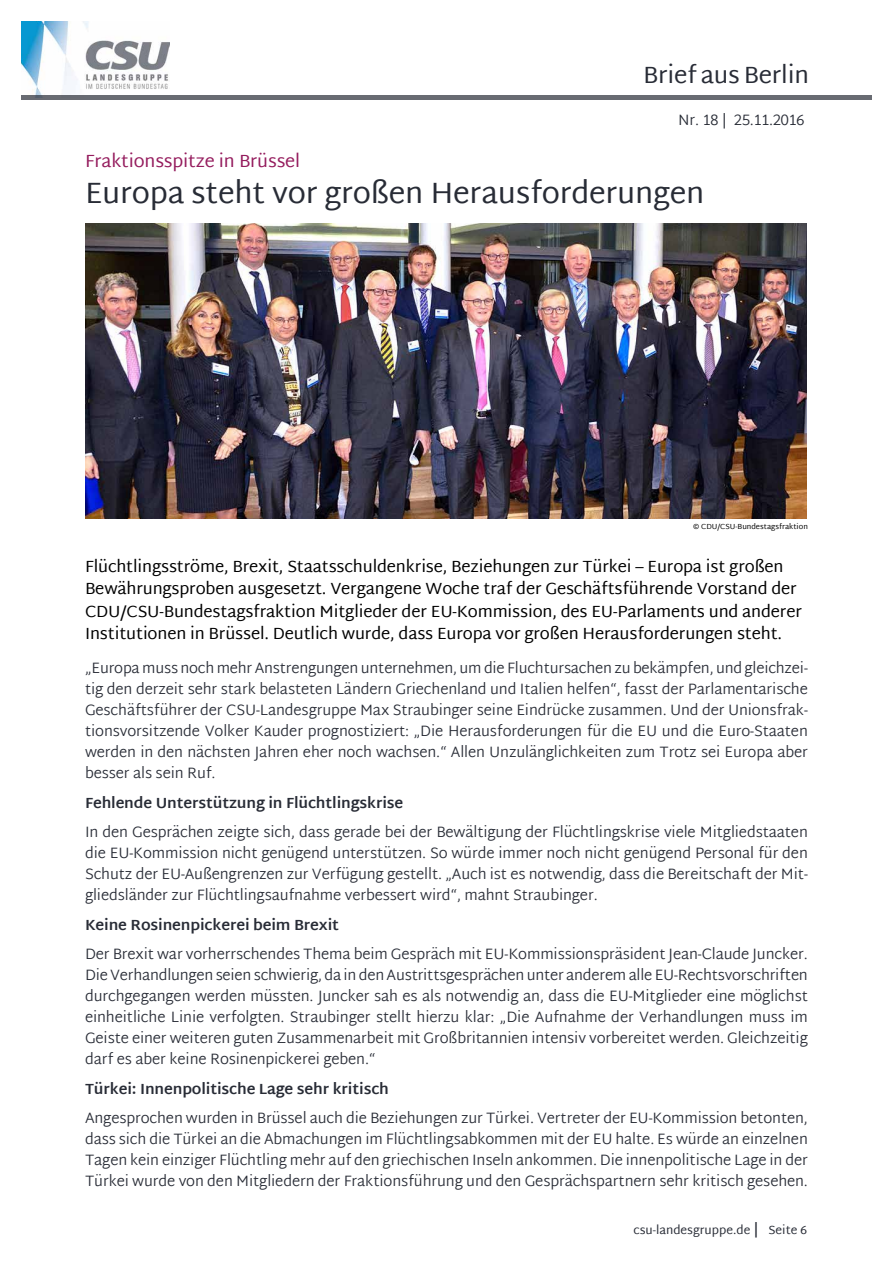
<style>
.page{position:relative;width:893px;height:1263px;background:#fff}
.page>*{position:absolute;margin:0;border:0;box-sizing:border-box;transform-origin:0 0}
._03_BaB_Ü_Fett_Artik{font:30px "Martel Sans";letter-spacing:-.01em;color:#282c36}
.t1{font:24px "Martel Sans";letter-spacing:-.01em;color:#282c36}
._03_BaB_Ü_Beere_Arti{font:18px "Martel Sans";letter-spacing:-.01em;color:#951d5e}
._03_BaB_Teaser{font:16.5px/22.5px "Martel Sans";letter-spacing:-.01em;color:#000}
._04_BaB_Fließtext{font:300 15px/21px "Martel Sans";letter-spacing:-.01em;color:#282c36;text-align:justify}
._04_BaB_Fließtext-2{font:700 15px "Martel Sans";letter-spacing:-.01em;color:#282c36}
.t2{font:12px "Martel Sans";color:#282c36}
._13_BaB_Rechtevermer{font:7.5px "Martel Sans";color:#000}
.s1{font-size:15px}
</style>
<div class="page">
<img style="left:21px;top:21px;width:149px;height:75px">
<hr style="left:21px;top:96px;width:851px;height:4px;background:#686b72">
<img style="left:85px;top:223px;width:722px;height:296px">
<h2 class="t1" style="left:643px;top:61px;width:167px">Brief aus Berlin</h2>
<p class="_04_BaB_Fließtext" style="left:678px;top:110px;width:128px">Nr. 18 | 25.11.2016</p>
<p class="_03_BaB_Ü_Beere_Arti" style="left:85px;top:150px;width:217px">Fraktionsspitze in Brüssel</p>
<p class="_03_BaB_Ü_Fett_Artik" style="left:85px;top:175px;width:621px">Europa steht vor großen Herausforderungen</p>
<p class="_13_BaB_Rechtevermer" style="left:693px;top:522px;width:116px">© CDU/CSU-Bundestagsfraktion</p>
<p class="_03_BaB_Teaser" style="left:85px;top:555px;width:718px">Flüchtlingsströme, Brexit, Staatsschuldenkrise, Beziehungen zur Türkei – Europa ist großen Bewährungsproben ausgesetzt. Vergangene Woche traf der Geschäftsführende Vorstand der CDU/CSU-Bundestagsfraktion Mitglieder der EU-Kommission, des EU-Parlaments und anderer Institutionen in Brüssel. Deutlich wurde, dass Europa vor großen Herausforderungen steht.</p>
<p class="_04_BaB_Fließtext" style="left:85px;top:658px;width:724px">„Europa muss noch mehr Anstrengungen unternehmen, um die Fluchtursachen zu bekämpfen, und gleichzei&shy;tig den derzeit sehr stark belasteten Ländern Griechenland und Italien helfen“, fasst der Parlamentarische Geschäftsführer der CSU-Landesgruppe Max Straubinger seine Eindrücke zusammen. Und der Unionsfrak&shy;tionsvorsitzende Volker Kauder prognostiziert: „Die Herausforderungen für die EU und die Euro-Staaten werden in den nächsten Jahren eher noch wachsen.“ Allen Unzulänglichkeiten zum Trotz sei Europa aber besser als sein Ruf.</p>
<p class="_04_BaB_Fließtext-2" style="left:85px;top:793px;width:320px">Fehlende Unterstützung in Flüchtlingskrise</p>
<p class="_04_BaB_Fließtext" style="left:85px;top:822px;width:724px">In den Gesprächen zeigte sich, dass gerade bei der Bewältigung der Flüchtlingskrise viele Mitgliedstaaten die EU-Kommission nicht genügend unterstützen. So würde immer noch nicht genügend Personal für den Schutz der EU-Außengrenzen zur Verfügung gestellt. „Auch ist es notwendig, dass die Bereitschaft der Mit&shy;gliedsländer zur Flüchtlingsaufnahme verbessert wird“, mahnt Straubinger.</p>
<p class="_04_BaB_Fließtext-2" style="left:85px;top:915px;width:256px">Keine Rosinenpickerei beim Brexit</p>
<p class="_04_BaB_Fließtext" style="left:85px;top:944px;width:724px">Der Brexit war vorherrschendes Thema beim Gespräch mit EU-Kommissionspräsident Jean-Claude Juncker.<br>Die Verhandlungen seien schwierig, da in den Austrittsgesprächen unter anderem alle EU-Rechtsvorschriften durchgegangen werden müssten. Juncker sah es als notwendig an, dass die EU-Mitglieder eine möglichst einheitliche Linie verfolgten. Straubinger stellt hierzu klar: „Die Aufnahme der Verhandlungen muss im Geiste einer weiteren guten Zusammenarbeit mit Großbritannien intensiv vorbereitet werden. Gleichzeitig darf es aber keine Rosinenpickerei geben.“</p>
<p class="_04_BaB_Fließtext-2" style="left:85px;top:1079px;width:305px">Türkei: Innenpolitische Lage sehr kritisch</p>
<p class="_04_BaB_Fließtext" style="left:85px;top:1108px;width:724px">Angesprochen wurden in Brüssel auch die Beziehungen zur Türkei. Vertreter der EU-Kommission betonten, dass sich die Türkei an die Abmachungen im Flüchtlingsabkommen mit der EU halte. Es würde an einzelnen Tagen kein einziger Flüchtling mehr auf den griechischen Inseln ankommen. Die innenpolitische Lage in der Türkei wurde von den Mitgliedern der Fraktionsführung und den Gesprächspartnern sehr kritisch gesehen.</p>
<p class="t2" style="left:633px;top:1223px;width:175px">csu-landesgruppe.de <span class="s1">|</span> Seite 6</p>
</div>
